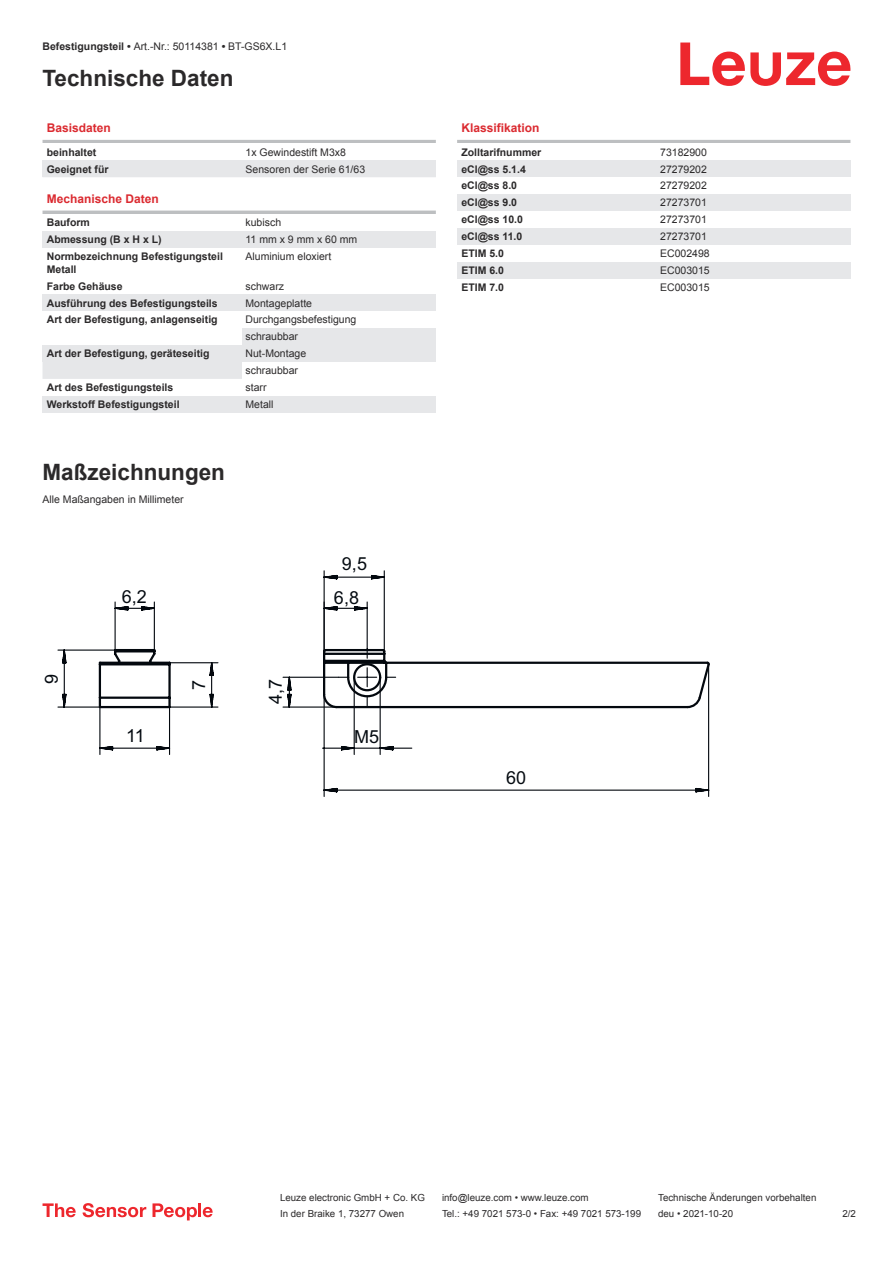
<style>
.page{position:relative;width:893px;height:1263px;background:#fff}
.page>*{position:absolute;margin:0;border:0;box-sizing:border-box;transform-origin:0 0}
.t1{font:700 22.5px "Arial";color:#2b292a}
.t2{font:18px "Arial";color:#050b11}
.t3{font:700 12px "Arial";color:#db2a30}
.t4{font:700 10.5px/12.6px "Arial";color:#2b292a}
.t5{font:10.5px/17px "Arial";color:#2b292a}
.t6{font:9.75px "Arial";color:#2b292a}
.s1{font-weight:700}
</style>
<div class="page">
<svg style="left:680px;top:43px;width:170px;height:43px"></svg>
<div style="left:43px;top:362px;width:199px;height:17px;background:#e6e7e9"></div>
<hr style="left:43px;top:140px;width:393px;height:3px;background:#bdbfc1">
<div style="left:43px;top:160px;width:199px;height:17px;background:#e6e7e9"></div>
<div style="left:242px;top:160px;width:194px;height:17px;background:#e6e7e9"></div>
<hr style="left:43px;top:211px;width:393px;height:3px;background:#bdbfc1">
<div style="left:43px;top:231px;width:199px;height:17px;background:#e6e7e9"></div>
<div style="left:242px;top:231px;width:194px;height:17px;background:#e6e7e9"></div>
<div style="left:43px;top:294px;width:199px;height:17px;background:#e6e7e9"></div>
<div style="left:242px;top:294px;width:194px;height:17px;background:#e6e7e9"></div>
<div style="left:242px;top:328px;width:194px;height:17px;background:#e6e7e9"></div>
<div style="left:43px;top:345px;width:199px;height:17px;background:#e6e7e9"></div>
<div style="left:242px;top:345px;width:194px;height:17px;background:#e6e7e9"></div>
<div style="left:43px;top:396px;width:199px;height:17px;background:#e6e7e9"></div>
<div style="left:242px;top:396px;width:194px;height:17px;background:#e6e7e9"></div>
<hr style="left:457px;top:140px;width:393px;height:3px;background:#bdbfc1">
<div style="left:457px;top:160px;width:200px;height:17px;background:#e6e7e9"></div>
<div style="left:657px;top:160px;width:193px;height:17px;background:#e6e7e9"></div>
<div style="left:457px;top:194px;width:200px;height:17px;background:#e6e7e9"></div>
<div style="left:657px;top:194px;width:193px;height:17px;background:#e6e7e9"></div>
<div style="left:457px;top:228px;width:200px;height:17px;background:#e6e7e9"></div>
<div style="left:657px;top:228px;width:193px;height:17px;background:#e6e7e9"></div>
<div style="left:457px;top:262px;width:200px;height:17px;background:#e6e7e9"></div>
<div style="left:657px;top:262px;width:193px;height:17px;background:#e6e7e9"></div>
<svg style="left:43px;top:1203px;width:33px;height:14px"></svg>
<svg style="left:83px;top:1203px;width:63px;height:14px"></svg>
<svg style="left:153px;top:1203px;width:44px;height:17px"></svg>
<hr style="left:198px;top:1203px;width:3px;height:14px;background:#ed272d">
<svg style="left:203px;top:1207px;width:10px;height:10px"></svg>
<svg style="left:57px;top:570px;width:328px;height:185px"></svg>
<svg style="left:168px;top:601px;width:542px;height:196px"></svg>
<p class="t5" style="left:43px;top:39px;width:246px"><span class="s1">Befestigungsteil •</span> Art.-Nr.: 50114381 <span class="s1">•</span> BT-GS6X.L1</p>
<h1 class="t1" style="left:43px;top:70px;width:192px">Technische Daten</h1>
<p class="t3" style="left:47px;top:123px;width:66px">Basisdaten</p>
<p class="t4" style="left:47px;top:147px;width:51px">beinhaltet</p>
<p class="t5" style="left:246px;top:144px;width:102px">1x Gewindestift M3x8</p>
<p class="t4" style="left:47px;top:164px;width:63px">Geeignet für</p>
<p class="t5" style="left:246px;top:161px;width:121px">Sensoren der Serie 61/63</p>
<p class="t3" style="left:47px;top:194px;width:114px">Mechanische Daten</p>
<p class="t4" style="left:47px;top:217px;width:45px">Bauform</p>
<p class="t5" style="left:246px;top:215px;width:37px">kubisch</p>
<p class="t4" style="left:47px;top:234px;width:116px">Abmessung (B x H x L)</p>
<p class="t5" style="left:246px;top:232px;width:113px">11 mm x 9 mm x 60 mm</p>
<p class="t4" style="left:47px;top:251px;width:178px">Normbezeichnung Befestigungsteil<br>Metall</p>
<p class="t5" style="left:246px;top:249px;width:87px">Aluminium eloxiert</p>
<p class="t4" style="left:47px;top:281px;width:77px">Farbe Gehäuse</p>
<p class="t5" style="left:246px;top:278px;width:40px">schwarz</p>
<p class="t4" style="left:47px;top:298px;width:172px">Ausführung des Befestigungsteils</p>
<p class="t5" style="left:246px;top:295px;width:68px">Montageplatte</p>
<p class="t4" style="left:47px;top:314px;width:172px">Art der Befestigung, anlagenseitig</p>
<p class="t5" style="left:246px;top:312px;width:112px">Durchgangsbefestigung schraubbar</p>
<p class="t4" style="left:47px;top:348px;width:164px">Art der Befestigung, geräteseitig</p>
<p class="t5" style="left:246px;top:346px;width:62px">Nut-Montage schraubbar</p>
<p class="t4" style="left:47px;top:382px;width:128px">Art des Befestigungsteils</p>
<p class="t5" style="left:246px;top:380px;width:23px">starr</p>
<p class="t4" style="left:47px;top:399px;width:134px">Werkstoff Befestigungsteil</p>
<p class="t5" style="left:246px;top:397px;width:30px">Metall</p>
<h1 class="t1" style="left:43px;top:463px;width:184px">Maßzeichnungen</h1>
<p class="t5" style="left:43px;top:491px;width:143px">Alle Maßangaben in Millimeter</p>
<h2 class="t2" style="left:342px;top:557px;width:27px">9,5</h2>
<h2 class="t2" style="left:45px;top:684px;width:12px;rotate:-90deg">9</h2>
<h2 class="t2" style="left:122px;top:590px;width:27px">6,2</h2>
<h2 class="t2" style="left:334px;top:591px;width:27px">6,8</h2>
<h2 class="t2" style="left:126px;top:729px;width:20px">11</h2>
<h2 class="t2" style="left:192px;top:690px;width:12px;rotate:-90deg">7</h2>
<h2 class="t2" style="left:269px;top:704px;width:27px;rotate:-90deg">4,7</h2>
<h2 class="t2" style="left:354px;top:730px;width:27px">M5</h2>
<p class="t3" style="left:461px;top:123px;width:80px">Klassifikation</p>
<p class="t4" style="left:461px;top:147px;width:81px">Zolltarifnummer</p>
<p class="t5" style="left:660px;top:144px;width:48px">73182900</p>
<p class="t4" style="left:461px;top:164px;width:66px">eCl@ss 5.1.4</p>
<p class="t5" style="left:660px;top:161px;width:48px">27279202</p>
<p class="t4" style="left:461px;top:180px;width:57px">eCl@ss 8.0</p>
<p class="t5" style="left:660px;top:178px;width:48px">27279202</p>
<p class="t4" style="left:461px;top:197px;width:57px">eCl@ss 9.0</p>
<p class="t5" style="left:660px;top:195px;width:48px">27273701</p>
<p class="t4" style="left:461px;top:214px;width:63px">eCl@ss 10.0</p>
<p class="t5" style="left:660px;top:212px;width:48px">27273701</p>
<p class="t4" style="left:461px;top:231px;width:63px">eCl@ss 11.0</p>
<p class="t5" style="left:660px;top:229px;width:48px">27273701</p>
<p class="t4" style="left:461px;top:248px;width:44px">ETIM 5.0</p>
<p class="t5" style="left:660px;top:246px;width:51px">EC002498</p>
<p class="t4" style="left:461px;top:265px;width:44px">ETIM 6.0</p>
<p class="t5" style="left:660px;top:263px;width:51px">EC003015</p>
<p class="t4" style="left:461px;top:282px;width:44px">ETIM 7.0</p>
<p class="t5" style="left:660px;top:280px;width:51px">EC003015</p>
<h2 class="t2" style="left:506px;top:771px;width:22px">60</h2>
<p class="t6" style="left:280px;top:1194px;width:146px">Leuze electronic GmbH + Co. KG</p>
<p class="t6" style="left:442px;top:1194px;width:148px">info@leuze.com • www.leuze.com</p>
<p class="t6" style="left:658px;top:1194px;width:160px">Technische Änderungen vorbehalten</p>
<p class="t6" style="left:280px;top:1210px;width:126px">In der Braike 1, 73277 Owen</p>
<p class="t6" style="left:442px;top:1210px;width:201px">Tel.: +49 7021 573-0 • Fax: +49 7021 573-199</p>
<p class="t6" style="left:658px;top:1210px;width:76px">deu • 2021-10-20</p>
<p class="t6" style="left:842px;top:1210px;width:15px">2 /2</p>
</div>
